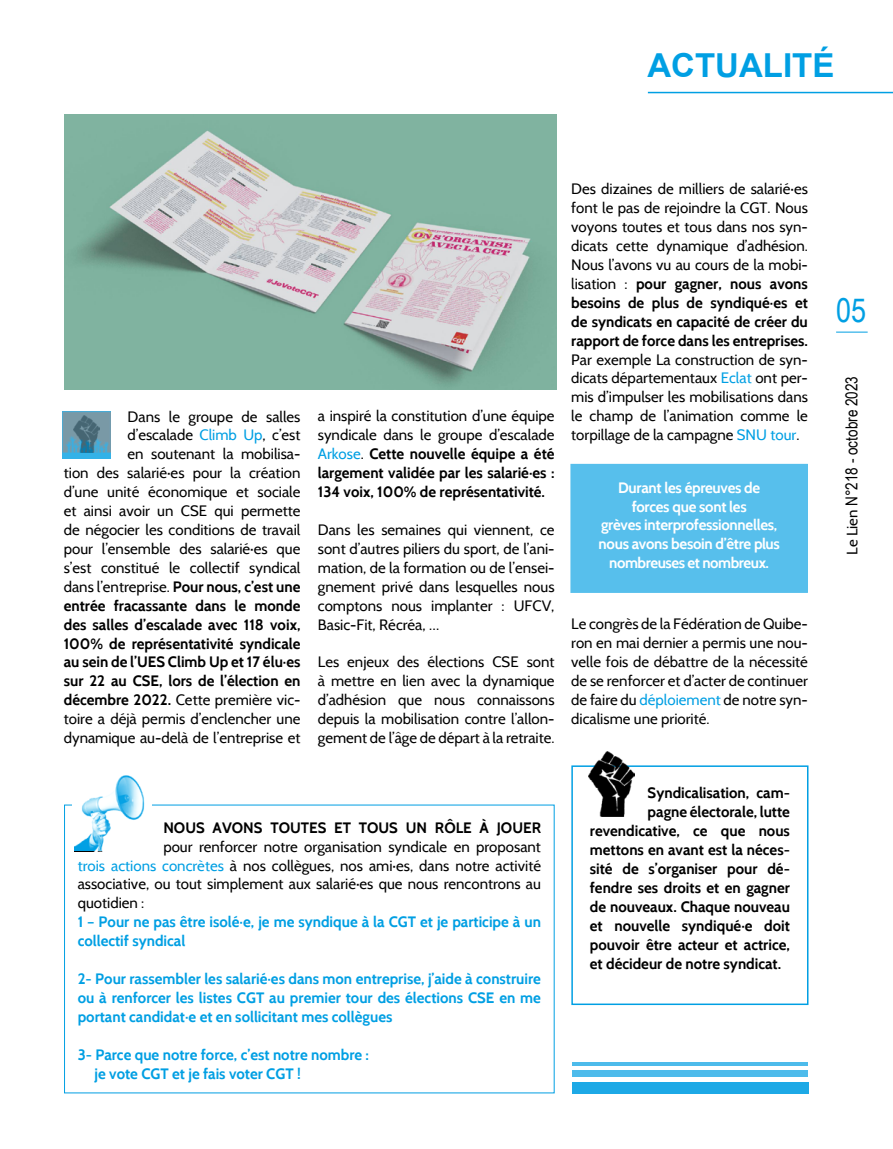
<style>
.page{position:relative;width:893px;height:1149px;background:#fff}
.page>*{position:absolute;margin:0;border:0;box-sizing:border-box;transform-origin:0 0}
.t1{font:700 33px "Arial";color:#009fe3}
.t2{font:33px "Arial Narrow";color:#009fe3}
.t3{font:16.5px "Arial Narrow";color:#000}
.t4{font:15px/18.9px "Cabin";color:#000;text-align:justify}
.t5{font:700 15px/18.9px "Cabin";color:#000;text-align:justify}
.t6{font:700 15px/18.9px "Cabin";color:#009fe3}
.t7{font:700 15px/18.9px "Cabin";letter-spacing:-.02em;color:#fff;text-align:center}
.s1{color:#009fe3}
.s2{font-weight:700}
.s3{font-weight:400}
.s4{font-weight:400;color:#009fe3}
.s5{font-family:"Cabin";font-size:15px}
</style>
<div class="page">
<hr style="left:836px;top:332px;width:32px;height:1px;background:#009fe3">
<hr style="left:648px;top:92px;width:245px;height:1px;background:#009fe3">
<div style="left:572px;top:1070px;width:236px;height:6px;background:#4dbbeb"></div>
<div style="left:572px;top:1081px;width:237px;height:12px;background:#1da9e6"></div>
<hr style="left:572px;top:1061px;width:236px;height:3px;background:#009fe3">
<div style="left:62px;top:411px;width:49px;height:47px;background:linear-gradient(to right,#33b2e8,#33b2e8)"></div>
<img style="left:62px;top:411px;width:49px;height:41px">
<img style="left:65px;top:115px;width:492px;height:275px">
<div style="left:571px;top:765px;width:237px;height:239px;border:2px solid #009fe3"></div>
<div style="left:571px;top:464px;width:236px;height:128px;background:#57bfec"></div>
<img style="left:589px;top:751px;width:46px;height:65px">
<img style="left:74px;top:850px;width:29px;height:1px">
<svg style="left:74px;top:775px;width:71px;height:75px"></svg>
<h1 class="t1" style="left:647px;top:44px;width:188px">ACTUALITÉ</h1>
<p class="t4" style="left:64px;top:406px;width:238px;text-align:right">Dans le groupe de salles d’escalade <span class="s1">Climb Up</span>, c’est<br>en soutenant la mobilisa-<br>tion des salarié·es pour la création d’une unité économique et sociale et ainsi avoir un CSE qui permette de négocier les conditions de travail pour l’ensemble des salarié·es que s’est constitué le collectif syndical dans l’entreprise. <span class="s2">Pour nous, c’est une entrée fracassante dans le monde des salles d’escalade avec 118 voix, 100% de représentativité syndicale au sein de l’UES Climb Up et 17 élu·es sur 22 au CSE, lors de l’élection en décembre 2022.</span> Cette première vic&shy;toire a déjà permis d’enclencher une dynamique au-delà de l’entreprise et</p>
<p class="t5" style="left:318px;top:406px;width:238px"><span class="s3">a inspiré la constitution d’une équipe syndicale dans le groupe d’escalade </span><span class="s4">Arkose</span><span class="s3">.</span> Cette nouvelle équipe a été largement validée par les salarié·es :<br>134 voix, 100% de représentativité.</p>
<p class="t4" style="left:318px;top:520px;width:238px">Dans les semaines qui viennent, ce sont d’autres piliers du sport, de l’ani&shy;mation, de la formation ou de l’ensei&shy;gnement privé dans lesquelles nous comptons nous implanter : UFCV, Basic-Fit, Récréa, …</p>
<p class="t4" style="left:318px;top:652px;width:238px">Les enjeux des élections CSE sont à mettre en lien avec la dynamique d’adhésion que nous connaissons depuis la mobilisation contre l’allon&shy;gement de l’âge de départ à la retraite.</p>
<p class="t5" style="left:163px;top:817px;width:379px">NOUS AVONS TOUTES ET TOUS UN RÔLE À JOUER</p>
<p class="t4" style="left:78px;top:836px;width:465px;text-indent:86px">pour renforcer notre organisation syndicale en proposant <span class="s1">trois actions concrètes</span> à nos collègues, nos ami·es, dans notre activité associative, ou tout simplement aux salarié·es que nous rencontrons au quotidien :</p>
<p class="t6" style="left:78px;top:912px;width:465px">1 – Pour ne pas être isolé·e, je me syndique à la CGT et je participe à un collectif syndical</p>
<p class="t6" style="left:78px;top:968px;width:465px;text-align:justify">2- Pour rassembler les salarié·es dans mon entreprise, j’aide à construire ou à renforcer les listes CGT au premier tour des élections CSE en me portant candidat·e et en sollicitant mes collègues</p>
<p class="t6" style="left:95px;top:1044px;width:276px;text-indent:-17px">3- Parce que notre force, c’est notre nombre : je vote CGT et je fais voter CGT !</p>
<p class="t4" style="left:571px;top:179px;width:238px">Des dizaines de milliers de salarié·es font le pas de rejoindre la CGT. Nous voyons toutes et tous dans nos syn&shy;dicats cette dynamique d’adhésion.<br>Nous l’avons vu au cours de la mobi&shy;lisation : <span class="s2">pour gagner, nous avons besoins de plus de syndiqué·es et de syndicats en capacité de créer du rapport de force dans les entreprises.</span></p>
<p class="t4" style="left:571px;top:349px;width:238px">Par exemple La construction de syn&shy;dicats départementaux <span class="s1">Eclat</span> ont per&shy;mis d’impulser les mobilisations dans le champ de l’animation comme le torpillage de la campagne <span class="s1">SNU tour</span>.</p>
<p class="t7" style="left:599px;top:477px;width:183px">Durant les épreuves de forces que sont les<br>grèves interprofessionnelles, nous avons besoin d’être plus nombreuses et nombreux.</p>
<p class="t4" style="left:571px;top:614px;width:238px">Le congrès de la Fédération de Quibe&shy;ron en mai dernier a permis une nou&shy;velle fois de débattre de la nécessité de se renforcer et d’acter de continuer de faire du <span class="s1">déploiement</span> de notre syn&shy;dicalisme une priorité.</p>
<p class="t5" style="left:648px;top:783px;width:144px">Syndicalisation, cam-</p>
<p class="t5" style="left:648px;top:802px;width:144px">pagne électorale, lutte</p>
<p class="t5" style="left:590px;top:821px;width:202px">revendicative, ce que nous</p>
<p class="t5" style="left:590px;top:840px;width:202px">mettons en avant est la néces-</p>
<p class="t5" style="left:590px;top:859px;width:202px">sité de s’organiser pour dé-</p>
<p class="t5" style="left:590px;top:878px;width:202px">fendre ses droits et en gagner</p>
<p class="t5" style="left:590px;top:896px;width:202px">de nouveaux. Chaque nouveau</p>
<p class="t5" style="left:590px;top:915px;width:202px">et nouvelle syndiqué·e doit</p>
<p class="t5" style="left:590px;top:934px;width:202px">pouvoir être acteur et actrice,</p>
<p class="t5" style="left:590px;top:953px;width:193px">et décideur de notre syndicat.</p>
<h1 class="t2" style="left:836px;top:286px;width:32px">05</h1>
<p class="t3" style="left:840px;top:554px;width:180px;rotate:-90deg"><span class="s5">Le Lien</span> N°218 - octobre 2023</p>
</div>
